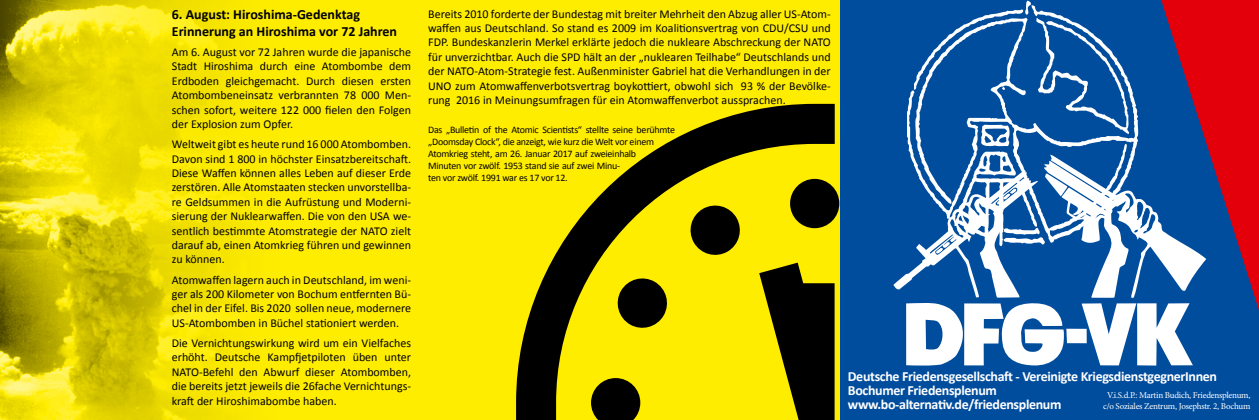
<style>
.page{position:relative;width:1259px;height:420px;background:#fff}
.page>*{position:absolute;margin:0;border:0;box-sizing:border-box;transform-origin:0 0}
.t1{font:700 14px/14px "Calibri";letter-spacing:-.025em;color:#fff}
.t2{font:700 14px/16.8px "Calibri";color:#000}
.t3{font:12px/14.4px "Calibri";color:#000;text-align:justify}
.t4{font:10px/12px "Calibri";letter-spacing:-.025em;color:#000}
.t5{font:9px/10.8px "Minion Pro";letter-spacing:-.025em;color:#fff;text-align:center}
</style>
<div class="page">
<div style="left:839px;top:0;width:420px;height:420px;background:#004d9e"></div>
<div style="left:0;top:0;width:839px;height:420px;background:#ffed00"></div>
<svg style="left:516px;top:104px;width:323px;height:316px"></svg>
<img style="left:0;top:0;width:239px;height:420px">
<svg style="left:1161px;top:0;width:98px;height:310px;fill:#e3000a"></svg>
<svg style="left:907px;top:84px;width:232px;height:70px"></svg>
<svg style="left:913px;top:1px;width:217px;height:153px"></svg>
<svg style="left:893px;top:154px;width:313px;height:212px"></svg>
<p class="t2" style="left:172px;top:6px;width:227px">6. August: Hiroshima-Gedenktag<br>Erinnerung an Hiroshima vor 72 Jahren</p>
<p class="t3" style="left:172px;top:45px;width:241px">Am 6. August vor 72 Jahren wurde die japanische Stadt Hiroshima durch eine Atombombe dem Erdboden gleichgemacht. Durch diesen ersten Atombombeneinsatz verbrannten 78 000 Men&shy;schen sofort, weitere 122 000 fielen den Folgen der Explosion zum Opfer.</p>
<p class="t3" style="left:172px;top:137px;width:241px">Weltweit gibt es heute rund 16 000 Atombomben.<br>Davon sind 1 800 in höchster Einsatzbereitschaft.<br>Diese Waffen können alles Leben auf dieser Erde zerstören. Alle Atomstaaten stecken unvorstellba&shy;re Geldsummen in die Aufrüstung und Moderni&shy;sierung der Nuklearwaffen. Die von den USA we&shy;sentlich bestimmte Atomstrategie der NATO zielt darauf ab, einen Atomkrieg führen und gewinnen zu können.</p>
<p class="t3" style="left:172px;top:272px;width:241px">Atomwaffen lagern auch in Deutschland, im weni&shy;ger als 200 Kilometer von Bochum entfernten Bü&shy;chel in der Eifel. Bis 2020 sollen neue, modernere US-Atombomben in Büchel stationiert werden.</p>
<p class="t3" style="left:172px;top:335px;width:241px">Die Vernichtungswirkung wird um ein Vielfaches erhöht. Deutsche Kampfjetpiloten üben unter NATO-Befehl den Abwurf dieser Atombomben, die bereits jetzt jeweils die 26fache Vernichtungs&shy;kraft der Hiroshimabombe haben.</p>
<p class="t3" style="left:428px;top:6px;width:404px">Bereits 2010 forderte der Bundestag mit breiter Mehrheit den Abzug aller US-Atom&shy;waffen aus Deutschland. So stand es 2009 im Koalitionsvertrag von CDU/CSU und FDP. Bundeskanzlerin Merkel erklärte jedoch die nukleare Abschreckung der NATO für unverzichtbar. Auch die SPD hält an der „nuklearen Teilhabe“ Deutschlands und der NATO-Atom-Strategie fest. Außenminister Gabriel hat die Verhandlungen in der UNO zum Atomwaffenverbotsvertrag boykottiert, obwohl sich 93 % der Bevölke&shy;rung 2016 in Meinungsumfragen für ein Atomwaffenverbot aussprachen.</p>
<p class="t4" style="left:428px;top:123px;width:248px">Das „Bulletin of the Atomic Scientists“ stellte seine berühmte „Doomsday Clock“, die anzeigt, wie kurz die Welt vor einem Atomkrieg steht, am 26. Januar 2017 auf zweieinhalb<br>Minuten vor zwölf. 1953 stand sie auf zwei Minu-<br>ten vor zwölf. 1991 war es 17 vor 12.</p>
<p class="t1" style="left:848px;top:369px;width:371px">Deutsche Friedensgesellschaft - Vereinigte KriegsdienstgegnerInnen<br>Bochumer Friedensplenum<br>www.bo-alternativ.de/friedensplenum</p>
<p class="t5" style="left:1103px;top:389px;width:149px">V.i.S.d.P.: Martin Budich, Friedensplenum, c/o Soziales Zentrum, Josephstr. 2, Bochum</p>
</div>
